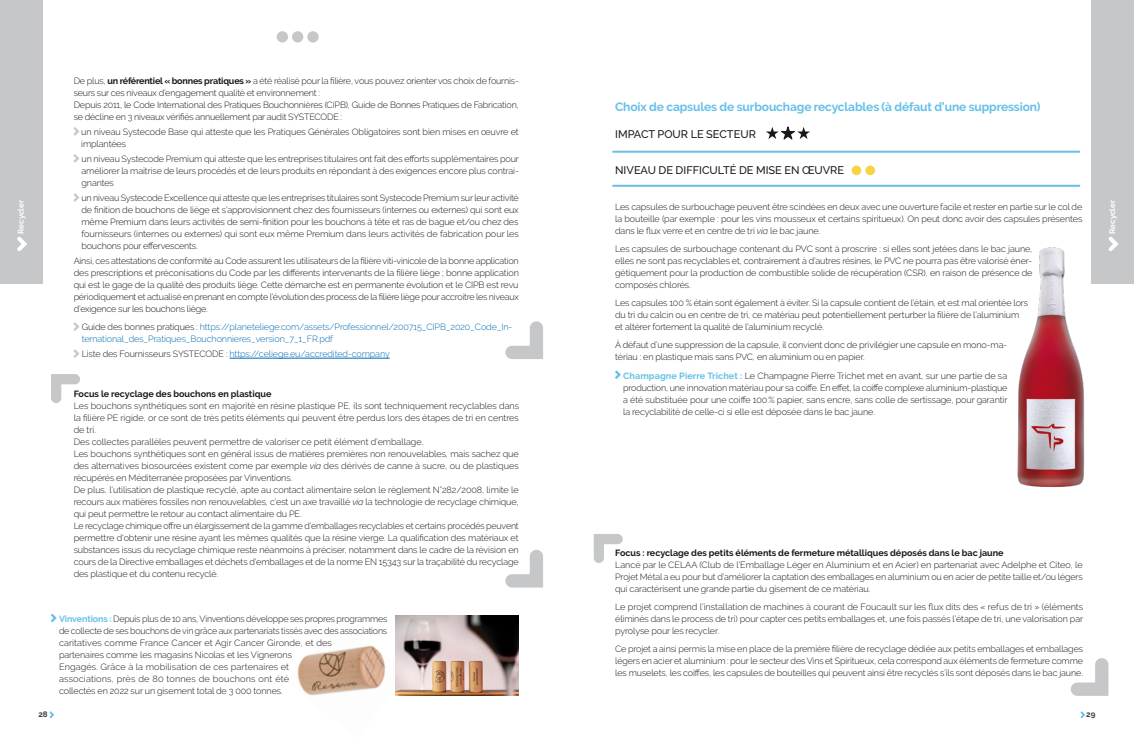
<style>
.page{position:relative;width:1134px;height:738px;background:#fff}
.page>*{position:absolute;margin:0;border:0;box-sizing:border-box;transform-origin:0 0}
.t1{font:700 12px "Raleway";letter-spacing:-.01em;color:#65c0e9}
.t2{font:500 11px "Raleway";color:#1a171c}
.t3{font:300 9px/12px "Raleway";letter-spacing:-.01em;color:#1a171c;text-align:justify}
.t4{font:300 9px/12px "Raleway";letter-spacing:-.01em;color:#006ab3}
.t5{font:700 9px "Raleway";color:#1a171c}
.t6{font:700 8px "Raleway";letter-spacing:-.005em;color:#fff}
.t7{font:700 8px "Raleway";color:#3e3d40}
.s1{font-weight:700}
.s2{color:#1a171c}
.s3{font-style:italic}
.s4{font-weight:700;color:#65c0e9}
</style>
<div class="page">
<div style="left:1091px;top:0;width:43px;height:283px;background:#c6c7c8"></div>
<div style="left:0;top:0;width:43px;height:283px;background:#c6c7c8"></div>
<img style="left:297px;top:615px;width:109px;height:81px">
<svg style="left:51px;top:614px;width:6px;height:7px"></svg>
<svg style="left:1108px;top:237px;width:11px;height:14px"></svg>
<svg style="left:17px;top:237px;width:10px;height:14px"></svg>
<svg style="left:505px;top:321px;width:38px;height:38px"></svg>
<hr style="left:229px;top:357px;width:161px;height:1px;background:#006ab3">
<svg style="left:74px;top:127px;width:5px;height:8px"></svg>
<svg style="left:74px;top:154px;width:5px;height:8px"></svg>
<svg style="left:74px;top:193px;width:5px;height:8px"></svg>
<svg style="left:74px;top:322px;width:5px;height:8px"></svg>
<svg style="left:74px;top:349px;width:5px;height:8px"></svg>
<svg style="left:766px;top:126px;width:44px;height:14px"></svg>
<div style="left:852px;top:165px;width:9px;height:10px;background:#f7d346;border-radius:50%"></div>
<div style="left:865px;top:165px;width:10px;height:10px;background:#f7d346;border-radius:50%"></div>
<svg style="left:615px;top:370px;width:6px;height:8px"></svg>
<hr style="left:612px;top:151px;width:468px;height:2px;background:#65c0e9">
<hr style="left:612px;top:185px;width:468px;height:2px;background:#65c0e9">
<img style="left:1017px;top:247px;width:76px;height:240px">
<svg style="left:594px;top:534px;width:29px;height:28px"></svg>
<svg style="left:1071px;top:658px;width:37px;height:37px"></svg>
<img style="left:396px;top:615px;width:123px;height:79px">
<div style="left:277px;top:31px;width:11px;height:12px;background:#c6c7c8;border-radius:50%"></div>
<div style="left:292px;top:31px;width:11px;height:12px;background:#c6c7c8;border-radius:50%"></div>
<div style="left:307px;top:31px;width:12px;height:12px;background:#c6c7c8;border-radius:50%"></div>
<svg style="left:51px;top:374px;width:29px;height:29px"></svg>
<svg style="left:505px;top:549px;width:38px;height:38px"></svg>
<svg style="left:1080px;top:711px;width:5px;height:6px"></svg>
<svg style="left:50px;top:711px;width:4px;height:6px"></svg>
<p class="t3" style="left:74px;top:75px;width:447px;text-align:left">De plus, <span class="s1">un référentiel « bonnes pratiques »</span> a été réalisé pour la filière, vous pouvez orienter vos choix de fournis&shy;seurs sur ces niveaux d’engagement qualité et environnement :<br>Depuis 2011, le Code International des Pratiques Bouchonnières (CIPB), Guide de Bonnes Pratiques de Fabrication, se décline en 3 niveaux vérifiés annuellement par audit SYSTECODE :</p>
<p class="t3" style="left:81px;top:126px;width:439px">un niveau Systecode Base qui atteste que les Pratiques Générales Obligatoires sont bien mises en œuvre et implantées</p>
<p class="t3" style="left:82px;top:153px;width:439px">un niveau Systecode Premium qui atteste que les entreprises titulaires ont fait des efforts supplémentaires pour améliorer la maitrise de leurs procédés et de leurs produits en répondant à des exigences encore plus contrai&shy;gnantes</p>
<p class="t3" style="left:82px;top:192px;width:439px">un niveau Systecode Excellence qui atteste que les entreprises titulaires sont Systecode Premium sur leur activité de finition de bouchons de liège et s’approvisionnent chez des fournisseurs (internes ou externes) qui sont eux même Premium dans leurs activités de semi-finition pour les bouchons à tête et ras de bague et/ou chez des fournisseurs (internes ou externes) qui sont eux même Premium dans leurs activités de fabrication pour les bouchons pour effervescents.</p>
<p class="t3" style="left:74px;top:255px;width:447px">Ainsi, ces attestations de conformité au Code assurent les utilisateurs de la filière viti-vinicole de la bonne application des prescriptions et préconisations du Code par les différents intervenants de la filière liège ; bonne application qui est le gage de la qualité des produits liège. Cette démarche est en permanente évolution et le CIPB est revu périodiquement et actualisé en prenant en compte l’évolution des process de la filière liège pour accroitre les niveaux d’exigence sur les bouchons liège.</p>
<p class="t4" style="left:82px;top:321px;width:432px"><span class="s2">Guide des bonnes pratiques :</span> https://planeteliege.com/assets/Professionnel/200715_CIPB_2020_Code_In&shy;ternational_des_Pratiques_Bouchonnieres_version_7_1_FR.pdf</p>
<p class="t4" style="left:82px;top:348px;width:310px"><span class="s2">Liste des Fournisseurs SYSTECODE :</span> https://celiege.eu/accredited-company</p>
<h1 class="t1" style="left:615px;top:100px;width:427px">Choix de capsules de surbouchage recyclables (à défaut d’une suppression)</h1>
<p class="t2" style="left:615px;top:128px;width:142px">IMPACT POUR LE SECTEUR</p>
<p class="t2" style="left:615px;top:164px;width:230px">NIVEAU DE DIFFICULTÉ DE MISE EN ŒUVRE</p>
<p class="t3" style="left:615px;top:201px;width:469px">Les capsules de surbouchage peuvent être scindées en deux avec une ouverture facile et rester en partie sur le col de la bouteille (par exemple : pour les vins mousseux et certains spiritueux). On peut donc avoir des capsules présentes dans le flux verre et en centre de tri <span class="s3">via</span> le bac jaune.</p>
<p class="t3" style="left:615px;top:243px;width:419px">Les capsules de surbouchage contenant du PVC sont à proscrire : si elles sont jetées dans le bac jaune, elles ne sont pas recyclables et, contrairement à d’autres résines, le PVC ne pourra pas être valorisé éner&shy;gétiquement pour la production de combustible solide de récupération (CSR), en raison de présence de composés chlorés.</p>
<p class="t3" style="left:615px;top:297px;width:415px;text-align:left">Les capsules 100 % étain sont également à éviter. Si la capsule contient de l’étain, et est mal orientée lors du tri du calcin ou en centre de tri, ce matériau peut potentiellement perturber la filière de l’aluminium et altérer fortement la qualité de l’aluminium recyclé.</p>
<p class="t3" style="left:615px;top:339px;width:394px">À défaut d’une suppression de la capsule, il convient donc de privilégier une capsule en mono-ma&shy;tériau : en plastique mais sans PVC, en aluminium ou en papier.</p>
<p class="t3" style="left:623px;top:369px;width:386px"><span class="s4">Champagne Pierre Trichet :</span> Le Champagne Pierre Trichet met en avant, sur une partie de sa production, une innovation matériau pour sa coiffe. En effet, la coiffe complexe aluminium-plastique a été substituée pour une coiffe 100% papier, sans encre, sans colle de sertissage, pour garantir la recyclabilité de celle-ci si elle est déposée dans le bac jaune.</p>
<p class="t6" style="left:16px;top:234px;width:35px;rotate:-90deg">Recycler</p>
<p class="t6" style="left:1108px;top:234px;width:35px;rotate:-90deg">Recycler</p>
<p class="t5" style="left:74px;top:388px;width:199px">Focus le recyclage des bouchons en plastique</p>
<p class="t3" style="left:74px;top:399px;width:447px;text-align:left">Les bouchons synthétiques sont en majorité en résine plastique PE, ils sont techniquement recyclables dans la filière PE rigide, or ce sont de très petits éléments qui peuvent être perdus lors des étapes de tri en centres de tri.<br>Des collectes parallèles peuvent permettre de valoriser ce petit élément d’emballage.<br>Les bouchons synthétiques sont en général issus de matières premières non renouvelables, mais sachez que des alternatives biosourcées existent come par exemple <span class="s3">via</span> des dérivés de canne à sucre, ou de plastiques récupérés en Méditerranée proposées par Vinventions.<br>De plus, l’utilisation de plastique recyclé, apte au contact alimentaire selon le règlement N°282/2008, limite le recours aux matières fossiles non renouvelables, c’est un axe travaillé <span class="s3">via</span> la technologie de recyclage chimique, qui peut permettre le retour au contact alimentaire du PE.<br>Le recyclage chimique offre un élargissement de la gamme d'emballages recyclables et certains procédés peuvent permettre d'obtenir une résine ayant les mêmes qualités que la résine vierge. La qualification des matériaux et substances issus du recyclage chimique reste néanmoins à préciser, notamment dans le cadre de la révision en cours de la Directive emballages et déchets d’emballages et de la norme EN 15343 sur la traçabilité du recyclage des plastique et du contenu recyclé.</p>
<p class="t5" style="left:615px;top:547px;width:390px">Focus : recyclage des petits éléments de fermeture métalliques déposés dans le bac jaune</p>
<p class="t3" style="left:615px;top:558px;width:469px">Lancé par le CELAA (Club de l’Emballage Léger en Aluminium et en Acier) en partenariat avec Adelphe et Citeo, le Projet Métal a eu pour but d’améliorer la captation des emballages en aluminium ou en acier de petite taille et/ou légers qui caractérisent une grande partie du gisement de ce matériau.</p>
<p class="t3" style="left:615px;top:600px;width:469px">Le projet comprend l’installation de machines à courant de Foucault sur les flux dits des « refus de tri » (éléments éliminés dans le process de tri) pour capter ces petits emballages et, une fois passés l’étape de tri, une valorisation par pyrolyse pour les recycler.</p>
<p class="t3" style="left:615px;top:642px;width:469px">Ce projet a ainsi permis la mise en place de la première filière de recyclage dédiée aux petits emballages et emballages légers en acier et aluminium : pour le secteur des Vins et Spiritueux, cela correspond aux éléments de fermeture comme les muselets, les coiffes, les capsules de bouteilles qui peuvent ainsi être recyclés s’ils sont déposés dans le bac jaune.</p>
<p class="t3" style="left:59px;top:612px;width:330px;text-align:left"><span class="s4">Vinventions :</span> Depuis plus de 10 ans, Vinventions développe ses propres programmes de collecte de ses bouchons de vin grâce aux partenariats tissés avec des associations caritatives comme France Cancer et Agir Cancer Gironde, et des<br>partenaires comme les magasins Nicolas et les Vignerons<br>Engagés. Grâce à la mobilisation de ces partenaires et<br>associations, près de 80 tonnes de bouchons ont été<br>collectés en 2022 sur un gisement total de 3 000 tonnes.</p>
<p class="t7" style="left:38px;top:709px;width:11px">28</p>
<p class="t7" style="left:1086px;top:709px;width:11px">29</p>
</div>
